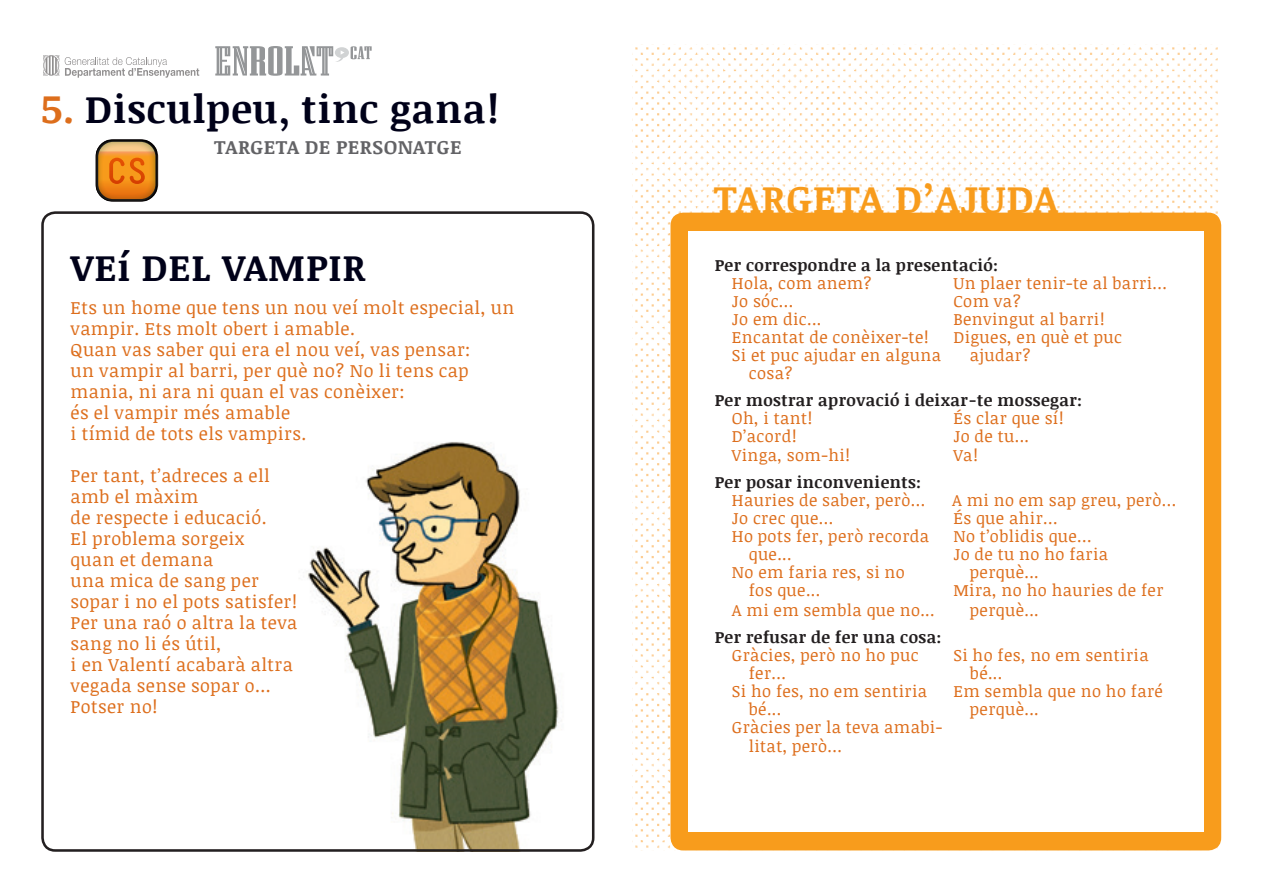
<style>
.page{position:relative;width:1263px;height:893px;background:#fff}
.page>*{position:absolute;margin:0;border:0;box-sizing:border-box;transform-origin:0 0}
.TITOL_FITXA{font:700 39px "Noticia Text";letter-spacing:.025em;color:#000119}
.Cos_de_Text{font:700 39px "Noticia Text";letter-spacing:.025em;color:#f89c1c}
.TP_titular{font:700 37.5px "Noticia Text";letter-spacing:.025em;color:#000119}
.Cos_de_Text-2{font:700 19.5px "Noticia Text";letter-spacing:.025em;color:#636366}
.TP_cos_de_text{font:18px/21px "Noticia Text";letter-spacing:.025em;color:#dd6e1c}
.TP_cos_de_text-2{font:16.5px "Noticia Text";letter-spacing:.025em;color:#dd6e1c}
.TP_titulars_2{font:700 16.5px "Noticia Text";letter-spacing:.025em;color:#231f20}
.s1{font-size:40.5px;color:#dd6e1c}
</style>
<div class="page">
<img style="left:308px;top:442px;width:254px;height:406px">
<img style="left:632px;top:47px;width:588px;height:803px">
<div style="left:41px;top:211px;width:553px;height:641px;border:3px solid #231f20;border-radius:13px"></div>
<div style="left:670px;top:213px;width:551px;height:637px;background:#f89c1c;border-radius:13px"></div>
<div style="left:689px;top:231px;width:515px;height:601px;background:#fff"></div>
<svg style="left:65px;top:57px;width:134px;height:21px"></svg>
<svg style="left:43px;top:55px;width:16px;height:21px"></svg>
<svg style="left:215px;top:46px;width:157px;height:30px"></svg>
<div style="left:95px;top:139px;width:63px;height:63px;border:3px solid #231f20;border-radius:16px"></div>
<div style="left:96px;top:141px;width:60px;height:60px;background:#131212;border-radius:16px"></div>
<svg style="left:97px;top:140px;width:60px;height:60px;background:#d3832d"></svg>
<p class="TITOL_FITXA" style="left:41px;top:81px;width:459px"><span class="s1">5.</span> Disculpeu, tinc gana!</p>
<p class="Cos_de_Text-2" style="left:214px;top:133px;width:249px">TARGETA DE PERSONATGE</p>
<p class="TP_titular" style="left:71px;top:241px;width:297px">VEí DEL VAMPIR</p>
<p class="TP_cos_de_text" style="left:71px;top:297px;width:445px">Ets un home que tens un nou veí molt especial, un vampir. Ets molt obert i amable.<br>Quan vas saber qui era el nou veí, vas pensar:<br>un vampir al barri, per què no? No li tens cap mania, ni ara ni quan el vas conèixer:<br>és el vampir més amable</p>
<p class="TP_cos_de_text" style="left:71px;top:423px;width:237px">i tímid de tots els vampirs.</p>
<p class="TP_cos_de_text" style="left:71px;top:465px;width:201px">Per tant, t’adreces a ell</p>
<p class="TP_cos_de_text" style="left:71px;top:486px;width:129px">amb el màxim</p>
<p class="TP_cos_de_text" style="left:71px;top:507px;width:198px">de respecte i educació.</p>
<p class="TP_cos_de_text" style="left:71px;top:528px;width:175px">El problema sorgeix</p>
<p class="TP_cos_de_text" style="left:71px;top:549px;width:144px">quan et demana</p>
<p class="TP_cos_de_text" style="left:71px;top:570px;width:190px">una mica de sang per</p>
<p class="TP_cos_de_text" style="left:71px;top:591px;width:228px">sopar i no el pots satisfer!</p>
<p class="TP_cos_de_text" style="left:71px;top:612px;width:228px">Per una raó o altra la teva</p>
<p class="TP_cos_de_text" style="left:71px;top:633px;width:152px">sang no li és útil,</p>
<p class="TP_cos_de_text" style="left:71px;top:654px;width:224px">i en Valentí acabarà altra</p>
<p class="TP_cos_de_text" style="left:71px;top:675px;width:201px">vegada sense sopar o...</p>
<p class="TP_cos_de_text" style="left:71px;top:696px;width:88px">Potser no!</p>
<p class="Cos_de_Text" style="left:714px;top:171px;width:346px">TARGETA D’AJUDA</p>
<p class="TP_titulars_2" style="left:715px;top:253px;width:285px">Per correspondre a la presentació:</p>
<p class="TP_cos_de_text-2" style="left:732px;top:271px;width:142px">Hola, com anem?</p>
<p class="TP_cos_de_text-2" style="left:953px;top:271px;width:215px">Un plaer tenir-te al barri...</p>
<p class="TP_cos_de_text-2" style="left:732px;top:289px;width:63px">Jo sóc...</p>
<p class="TP_cos_de_text-2" style="left:953px;top:289px;width:69px">Com va?</p>
<p class="TP_cos_de_text-2" style="left:732px;top:307px;width:91px">Jo em dic...</p>
<p class="TP_cos_de_text-2" style="left:953px;top:307px;width:153px">Benvingut al barri!</p>
<p class="TP_cos_de_text-2" style="left:732px;top:325px;width:198px">Encantat de conèixer-te!</p>
<p class="TP_cos_de_text-2" style="left:953px;top:325px;width:170px">Digues, en què et puc</p>
<p class="TP_cos_de_text-2" style="left:732px;top:343px;width:211px">Si et puc ajudar en alguna</p>
<p class="TP_cos_de_text-2" style="left:970px;top:343px;width:62px">ajudar?</p>
<p class="TP_cos_de_text-2" style="left:749px;top:361px;width:45px">cosa?</p>
<p class="TP_titulars_2" style="left:715px;top:388px;width:369px">Per mostrar aprovació i deixar-te mossegar:</p>
<p class="TP_cos_de_text-2" style="left:732px;top:406px;width:82px">Oh, i tant!</p>
<p class="TP_cos_de_text-2" style="left:953px;top:406px;width:112px">És clar que sí!</p>
<p class="TP_cos_de_text-2" style="left:732px;top:424px;width:66px">D’acord!</p>
<p class="TP_cos_de_text-2" style="left:953px;top:424px;width:77px">Jo de tu...</p>
<p class="TP_cos_de_text-2" style="left:732px;top:444px;width:120px">Vinga, som-hi!</p>
<p class="TP_cos_de_text-2" style="left:953px;top:444px;width:26px">Va!</p>
<p class="TP_titulars_2" style="left:715px;top:471px;width:208px">Per posar inconvenients:</p>
<p class="TP_cos_de_text-2" style="left:732px;top:489px;width:195px">Hauries de saber, però...</p>
<p class="TP_cos_de_text-2" style="left:952px;top:489px;width:226px">A mi no em sap greu, però...</p>
<p class="TP_cos_de_text-2" style="left:732px;top:507px;width:103px">Jo crec que...</p>
<p class="TP_cos_de_text-2" style="left:953px;top:507px;width:106px">És que ahir...</p>
<p class="TP_cos_de_text-2" style="left:732px;top:525px;width:199px">Ho pots fer, però recorda</p>
<p class="TP_cos_de_text-2" style="left:953px;top:525px;width:140px">No t’oblidis que...</p>
<p class="TP_cos_de_text-2" style="left:749px;top:543px;width:44px">que...</p>
<p class="TP_cos_de_text-2" style="left:953px;top:543px;width:156px">Jo de tu no ho faria</p>
<p class="TP_cos_de_text-2" style="left:732px;top:561px;width:174px">No em faria res, si no</p>
<p class="TP_cos_de_text-2" style="left:970px;top:561px;width:70px">perquè...</p>
<p class="TP_cos_de_text-2" style="left:749px;top:579px;width:73px">fos que...</p>
<p class="TP_cos_de_text-2" style="left:953px;top:579px;width:212px">Mira, no ho hauries de fer</p>
<p class="TP_cos_de_text-2" style="left:732px;top:598px;width:204px">A mi em sembla que no...</p>
<p class="TP_cos_de_text-2" style="left:970px;top:598px;width:70px">perquè...</p>
<p class="TP_titulars_2" style="left:715px;top:625px;width:228px">Per refusar de fer una cosa:</p>
<p class="TP_cos_de_text-2" style="left:732px;top:643px;width:188px">Gràcies, però no ho puc</p>
<p class="TP_cos_de_text-2" style="left:953px;top:643px;width:197px">Si ho fes, no em sentiria</p>
<p class="TP_cos_de_text-2" style="left:749px;top:661px;width:39px">fer...</p>
<p class="TP_cos_de_text-2" style="left:970px;top:661px;width:34px">bé...</p>
<p class="TP_cos_de_text-2" style="left:732px;top:679px;width:197px">Si ho fes, no em sentiria</p>
<p class="TP_cos_de_text-2" style="left:953px;top:679px;width:211px">Em sembla que no ho faré</p>
<p class="TP_cos_de_text-2" style="left:749px;top:697px;width:34px">bé...</p>
<p class="TP_cos_de_text-2" style="left:970px;top:697px;width:70px">perquè...</p>
<p class="TP_cos_de_text-2" style="left:732px;top:715px;width:212px">Gràcies per la teva amabi-</p>
<p class="TP_cos_de_text-2" style="left:749px;top:735px;width:94px">litat, però...</p>
</div>
